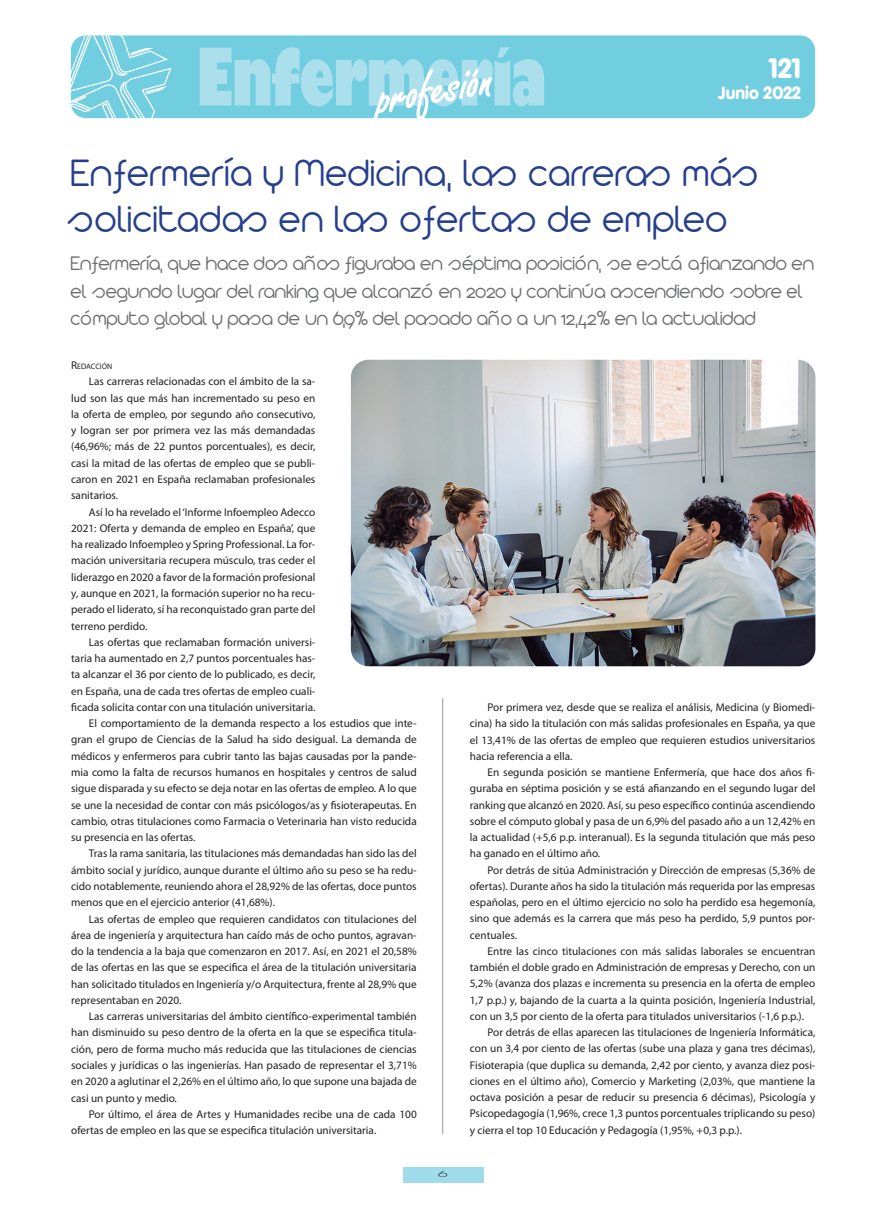
<style>
.page{position:relative;width:886px;height:1205px;background:#fff}
.page>*{position:absolute;margin:0;border:0;box-sizing:border-box;transform-origin:0 0}
.t1{font:300 41.25px/46.2px "Arista 2.0 Alternate";letter-spacing:.02em;color:#253f8e}
.t2{font:900 27.5px "VAG Rounded";color:#fff}
.t3{font:300 21.25px/27.5px "Arista 2.0 Alternate";color:#6c6d70}
.t4{font:900 17.5px "VAG Rounded";color:#fff}
.t5{font:11.25px/16.2px "Myriad Pro";color:#231f20;text-align:justify}
.t6{font:300 8.12px "Futura";color:#231f20;scale:2 1}
.t7{font:7.88px "Myriad Pro";color:#231f20}
.s1{font-size:11.25px}
</style>
<div class="page">
<div style="left:71px;top:35px;width:744px;height:83px;background:#71cee1;border-radius:15px"></div>
<svg style="left:71px;top:35px;width:102px;height:83px"></svg>
<svg style="left:200px;top:47px;width:344px;height:72px"></svg>
<div style="left:403px;top:1167px;width:80px;height:15px;background:#9fdbea"></div>
<hr style="left:442px;top:698px;width:1px;height:436px;background:#a8a9ad">
<img style="left:351px;top:360px;width:464px;height:306px">
<p class="t2" style="left:769px;top:52px;width:34px">121</p>
<p class="t4" style="left:718px;top:82px;width:84px">Junio 2022</p>
<p class="t1" style="left:71px;top:149px;width:689px">Enfermería y Medicina, las carreras más solicitadas en las ofertas de empleo</p>
<p class="t3" style="left:71px;top:249px;width:745px">Enfermería, que hace dos años figuraba en séptima posición, se está afianzando en el segundo lugar del ranking que alcanzó en 2020 y continúa ascendiendo sobre el cómputo global y pasa de un 6,9% del pasado año a un 12,42% en la actualidad</p>
<p class="t7" style="left:71px;top:362px;width:43px"><span class="s1">R</span>EDACCIÓN</p>
<p class="t5" style="left:71px;top:374px;width:246px;text-indent:18px">Las carreras relacionadas con el ámbito de la sa&shy;lud son las que más han incrementado su peso en la oferta de empleo, por segundo año consecutivo, y logran ser por primera vez las más demandadas (46,96%; más de 22 puntos porcentuales), es decir, casi la mitad de las ofertas de empleo que se publi&shy;caron en 2021 en España reclamaban profesionales sanitarios.</p>
<p class="t5" style="left:71px;top:504px;width:246px;text-indent:18px">Así lo ha revelado el ‘Informe Infoempleo Adecco 2021: Oferta y demanda de empleo en España’, que ha realizado Infoempleo y Spring Professional. La for&shy;mación universitaria recupera músculo, tras ceder el liderazgo en 2020 a favor de la formación profesional y, aunque en 2021, la formación superior no ha recu&shy;perado el liderato, sí ha reconquistado gran parte del terreno perdido.</p>
<p class="t5" style="left:71px;top:634px;width:246px;text-indent:18px">Las ofertas que reclamaban formación universi&shy;taria ha aumentado en 2,7 puntos porcentuales has&shy;ta alcanzar el 36 por ciento de lo publicado, es decir, en España, una de cada tres ofertas de empleo cuali&shy;ficada solicita contar con una titulación universitaria.</p>
<p class="t5" style="left:71px;top:715px;width:347px;text-indent:18px">El comportamiento de la demanda respecto a los estudios que inte&shy;gran el grupo de Ciencias de la Salud ha sido desigual. La demanda de médicos y enfermeros para cubrir tanto las bajas causadas por la pande&shy;mia como la falta de recursos humanos en hospitales y centros de salud sigue disparada y su efecto se deja notar en las ofertas de empleo. A lo que se une la necesidad de contar con más psicólogos/as y fisioterapeutas. En cambio, otras titulaciones como Farmacia o Veterinaria han visto reducida su presencia en las ofertas.</p>
<p class="t5" style="left:71px;top:846px;width:347px;text-indent:18px">Tras la rama sanitaria, las titulaciones más demandadas han sido las del ámbito social y jurídico, aunque durante el último año su peso se ha redu&shy;cido notablemente, reuniendo ahora el 28,92% de las ofertas, doce puntos menos que en el ejercicio anterior (41,68%).</p>
<p class="t5" style="left:71px;top:911px;width:347px;text-indent:18px">Las ofertas de empleo que requieren candidatos con titulaciones del área de ingeniería y arquitectura han caído más de ocho puntos, agravan&shy;do la tendencia a la baja que comenzaron en 2017. Así, en 2021 el 20,58% de las ofertas en las que se especifica el área de la titulación universitaria han solicitado titulados en Ingeniería y/o Arquitectura, frente al 28,9% que representaban en 2020.</p>
<p class="t5" style="left:71px;top:1008px;width:347px;text-indent:18px">Las carreras universitarias del ámbito científico-experimental también han disminuido su peso dentro de la oferta en la que se especifica titula&shy;ción, pero de forma mucho más reducida que las titulaciones de ciencias sociales y jurídicas o las ingenierías. Han pasado de representar el 3,71% en 2020 a aglutinar el 2,26% en el último año, lo que supone una bajada de casi un punto y medio.</p>
<p class="t5" style="left:71px;top:1106px;width:347px;text-indent:18px">Por último, el área de Artes y Humanidades recibe una de cada 100 ofertas de empleo en las que se especifica titulación universitaria.</p>
<p class="t5" style="left:470px;top:699px;width:347px;text-indent:18px">Por primera vez, desde que se realiza el análisis, Medicina (y Biomedi&shy;cina) ha sido la titulación con más salidas profesionales en España, ya que el 13,41% de las ofertas de empleo que requieren estudios universitarios hacia referencia a ella.</p>
<p class="t5" style="left:470px;top:764px;width:347px;text-indent:18px">En segunda posición se mantiene Enfermería, que hace dos años fi&shy;guraba en séptima posición y se está afianzando en el segundo lugar del ranking que alcanzó en 2020. Así, su peso específico continúa ascendiendo sobre el cómputo global y pasa de un 6,9% del pasado año a un 12,42% en la actualidad (+5,6 p.p. interanual). Es la segunda titulación que más peso ha ganado en el último año.</p>
<p class="t5" style="left:470px;top:862px;width:347px;text-indent:18px">Por detrás de sitúa Administración y Dirección de empresas (5,36% de ofertas). Durante años ha sido la titulación más requerida por las empresas españolas, pero en el último ejercicio no solo ha perdido esa hegemonía, sino que además es la carrera que más peso ha perdido, 5,9 puntos por&shy;centuales.</p>
<p class="t5" style="left:470px;top:943px;width:347px;text-indent:18px">Entre las cinco titulaciones con más salidas laborales se encuentran también el doble grado en Administración de empresas y Derecho, con un 5,2% (avanza dos plazas e incrementa su presencia en la oferta de empleo 1,7 p.p.) y, bajando de la cuarta a la quinta posición, Ingeniería Industrial, con un 3,5 por ciento de la oferta para titulados universitarios (-1,6 p.p.).</p>
<p class="t5" style="left:470px;top:1024px;width:347px;text-indent:18px">Por detrás de ellas aparecen las titulaciones de Ingeniería Informática, con un 3,4 por ciento de las ofertas (sube una plaza y gana tres décimas), Fisioterapia (que duplica su demanda, 2,42 por ciento, y avanza diez posi&shy;ciones en el último año), Comercio y Marketing (2,03%, que mantiene la octava posición a pesar de reducir su presencia 6 décimas), Psicología y Psicopedagogía (1,96%, crece 1,3 puntos porcentuales triplicando su peso) y cierra el top 10 Educación y Pedagogía (1,95%, +0,3 p.p.).</p>
<p class="t6" style="left:438px;top:1169px;width:7px">6</p>
</div>
